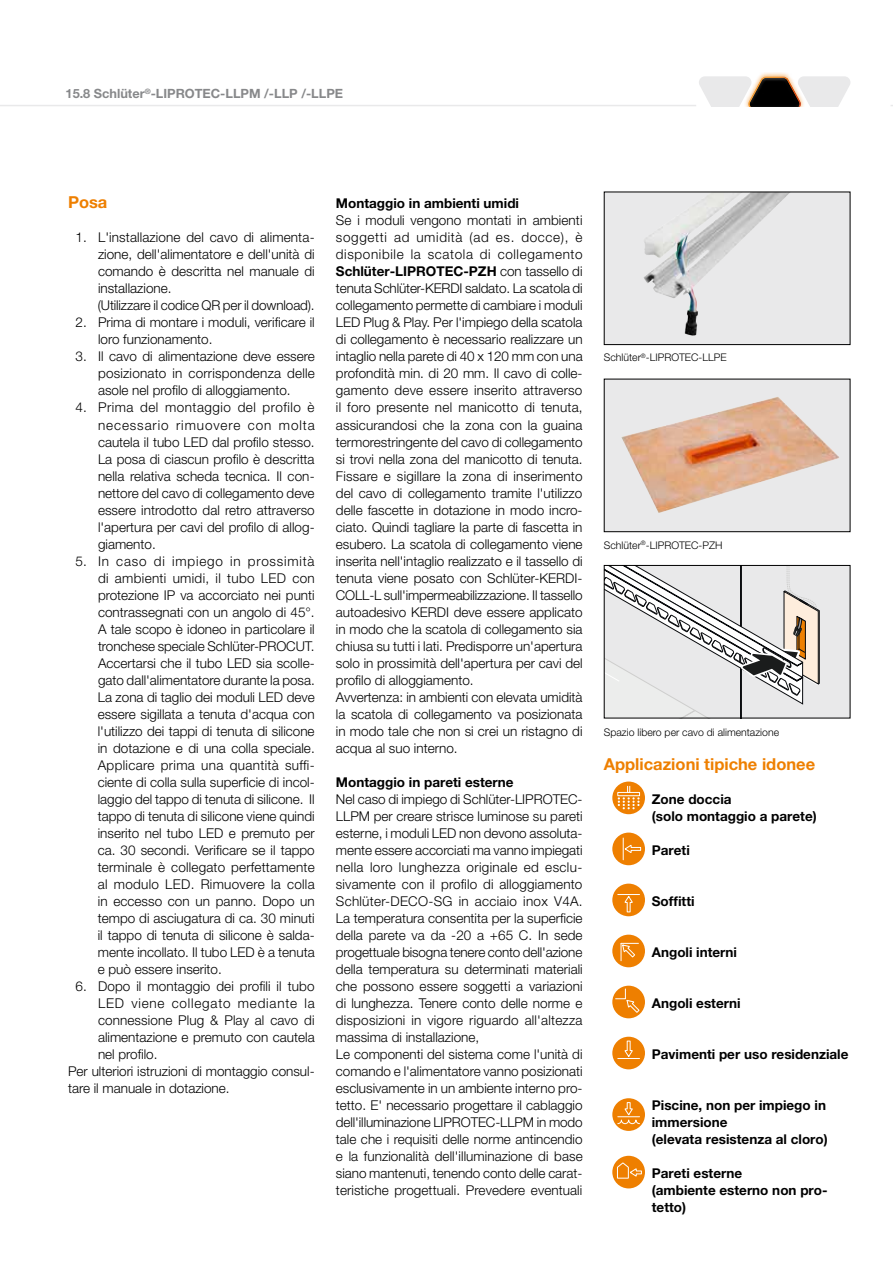
<style>
.page{position:relative;width:893px;height:1263px;background:#fff}
.page>*{position:absolute;margin:0;border:0;box-sizing:border-box;transform-origin:0 0}
.Überschrift{font:700 16.5px "Helvetica Neue LT Pro";color:#ee7f00}
.Fließtext{font:300 13.5px/17px "Helvetica Neue LT Pro";color:#000;text-align:justify}
.Einzug{font:300 13.5px/17px "Helvetica Neue LT Pro";color:#000;text-align:justify}
.Fließtext-2{font:700 13.5px/17px "Helvetica Neue LT Pro";color:#000}
.t1{font:700 12.75px "Helvetica Neue LT Pro";color:#87888a}
.Material_und_Länge_7{font:300 10.5px "Helvetica Neue LT Pro";color:#000}
.s1{font-weight:700}
</style>
<div class="page">
<hr style="left:0;top:105px;width:696px;height:1px;background:#e9e9ea">
<div style="left:744px;top:72px;width:61px;height:34px;background:#ee7f00;opacity:.5"></div>
<svg style="left:699px;top:75px;width:151px;height:31px"></svg>
<div style="left:749px;top:76px;width:52px;height:29px;background:#fff;opacity:.23"></div>
<div style="left:749px;top:82px;width:52px;height:24px;background:#eceded;opacity:.1"></div>
<div style="left:604px;top:192px;width:246px;height:153px;background:#e9e9ea"></div>
<img style="left:643px;top:194px;width:107px;height:142px">
<div style="left:604px;top:192px;width:246px;height:153px;border:1px solid #000"></div>
<div style="left:604px;top:379px;width:246px;height:153px;background:#e9e9ea"></div>
<img style="left:621px;top:397px;width:218px;height:116px">
<div style="left:604px;top:379px;width:246px;height:153px;border:1px solid #000"></div>
<div style="left:604px;top:565px;width:246px;height:153px;background:#e9e9ea"></div>
<svg style="left:606px;top:567px;width:214px;height:149px"></svg>
<div style="left:604px;top:565px;width:246px;height:153px;border:1px solid #000"></div>
<svg style="left:612px;top:781px;width:33px;height:33px"></svg>
<div style="left:617px;top:792px;width:23px;height:4px;border:1px solid #fff"></div>
<svg style="left:618px;top:785px;width:21px;height:24px"></svg>
<svg style="left:612px;top:832px;width:33px;height:33px"></svg>
<svg style="left:623px;top:838px;width:19px;height:22px"></svg>
<div style="left:612px;top:884px;width:33px;height:32px;background:#ee7f00;border-radius:50%"></div>
<svg style="left:618px;top:894px;width:21px;height:19px"></svg>
<div style="left:612px;top:935px;width:33px;height:32px;background:#ee7f00;border-radius:50%"></div>
<svg style="left:620px;top:943px;width:18px;height:18px"></svg>
<div style="left:612px;top:986px;width:33px;height:32px;background:#ee7f00;border-radius:50%"></div>
<svg style="left:615px;top:988px;width:25px;height:26px"></svg>
<div style="left:612px;top:1037px;width:33px;height:32px;background:#ee7f00;border-radius:50%"></div>
<svg style="left:618px;top:1040px;width:21px;height:19px"></svg>
<div style="left:612px;top:1098px;width:33px;height:33px;background:#ee7f00;border-radius:50%"></div>
<svg style="left:617px;top:1101px;width:23px;height:24px"></svg>
<div style="left:612px;top:1156px;width:33px;height:32px;background:#ee7f00;border-radius:50%"></div>
<svg style="left:616px;top:1161px;width:26px;height:18px"></svg>
<p class="t1" style="left:66px;top:86px;width:279px">15.8 Schlüter<sup>®</sup>-LIPROTEC-LLPM /-LLP /-LLPE</p>
<p class="Überschrift" style="left:68px;top:192px;width:41px">Posa</p>
<p class="Fließtext" style="left:98px;top:229px;width:218px;text-indent:-22px">1. L'installazione del cavo di alimenta&shy;zione, dell'alimentatore e dell'unità di comando è descritta nel manuale di installazione.</p>
<p class="Einzug" style="left:98px;top:297px;width:218px">(Utilizzare il codice QR per il download).</p>
<p class="Fließtext" style="left:98px;top:314px;width:218px;text-indent:-22px">2. Prima di montare i moduli, verificare il loro funzionamento.</p>
<p class="Fließtext" style="left:98px;top:348px;width:218px;text-indent:-22px">3. Il cavo di alimentazione deve essere posizionato in corrispondenza delle asole nel profilo di alloggiamento.</p>
<p class="Fließtext" style="left:98px;top:399px;width:218px;text-indent:-22px">4. Prima del montaggio del profilo è necessario rimuovere con molta cautela il tubo LED dal profilo stesso.<br>La posa di ciascun profilo è descritta nella relativa scheda tecnica. Il con&shy;nettore del cavo di collegamento deve essere introdotto dal retro attraverso l'apertura per cavi del profilo di allog&shy;giamento.</p>
<p class="Fließtext" style="left:98px;top:552px;width:218px;text-indent:-22px">5. In caso di impiego in prossimità di ambienti umidi, il tubo LED con protezione IP va accorciato nei punti contrassegnati con un angolo di 45°.<br>A tale scopo è idoneo in particolare il tronchese speciale Schlüter-PROCUT.<br>Accertarsi che il tubo LED sia scolle&shy;gato dall'alimentatore durante la posa.</p>
<p class="Einzug" style="left:98px;top:688px;width:218px">La zona di taglio dei moduli LED deve essere sigillata a tenuta d'acqua con l'utilizzo dei tappi di tenuta di silicone in dotazione e di una colla speciale.<br>Applicare prima una quantità suffi&shy;ciente di colla sulla superficie di incol&shy;laggio del tappo di tenuta di silicone. Il tappo di tenuta di silicone viene quindi inserito nel tubo LED e premuto per ca. 30 secondi. Verificare se il tappo terminale è collegato perfettamente al modulo LED. Rimuovere la colla in eccesso con un panno. Dopo un tempo di asciugatura di ca. 30 minuti il tappo di tenuta di silicone è salda&shy;mente incollato. Il tubo LED è a tenuta e può essere inserito.</p>
<p class="Fließtext" style="left:98px;top:977px;width:218px;text-indent:-22px">6. Dopo il montaggio dei profili il tubo LED viene collegato mediante la connessione Plug &amp; Play al cavo di alimentazione e premuto con cautela nel profilo.</p>
<p class="Fließtext" style="left:68px;top:1062px;width:248px">Per ulteriori istruzioni di montaggio consul&shy;tare il manuale in dotazione.</p>
<p class="Fließtext-2" style="left:336px;top:195px;width:185px">Montaggio in ambienti umidi</p>
<p class="Fließtext" style="left:336px;top:212px;width:248px">Se i moduli vengono montati in ambienti soggetti ad umidità (ad es. docce), è disponibile la scatola di collegamento <span class="s1">Schlüter-LIPROTEC-PZH</span> con tassello di tenuta Schlüter-KERDI saldato. La scatola di collegamento permette di cambiare i moduli LED Plug &amp; Play. Per l'impiego della scatola di collegamento è necessario realizzare un intaglio nella parete di 40 x 120 mm con una profondità min. di 20 mm. Il cavo di colle&shy;gamento deve essere inserito attraverso il foro presente nel manicotto di tenuta, assicurandosi che la zona con la guaina termorestringente del cavo di collegamento si trovi nella zona del manicotto di tenuta.<br>Fissare e sigillare la zona di inserimento del cavo di collegamento tramite l'utilizzo delle fascette in dotazione in modo incro&shy;ciato. Quindi tagliare la parte di fascetta in esubero. La scatola di collegamento viene inserita nell'intaglio realizzato e il tassello di tenuta viene posato con Schlüter-KERDI-COLL-L sull'impermeabilizzazione. Il tassello autoadesivo KERDI deve essere applicato in modo che la scatola di collegamento sia chiusa su tutti i lati. Predisporre un'apertura solo in prossimità dell'apertura per cavi del profilo di alloggiamento.</p>
<p class="Fließtext" style="left:336px;top:688px;width:248px">Avvertenza: in ambienti con elevata umidità la scatola di collegamento va posizionata in modo tale che non si crei un ristagno di acqua al suo interno.</p>
<p class="Fließtext-2" style="left:336px;top:773px;width:179px">Montaggio in pareti esterne</p>
<p class="Fließtext" style="left:336px;top:790px;width:248px">Nel caso di impiego di Schlüter-LIPROTEC-LLPM per creare strisce luminose su pareti esterne, i moduli LED non devono assoluta&shy;mente essere accorciati ma vanno impiegati nella loro lunghezza originale ed esclu&shy;sivamente con il profilo di alloggiamento Schlüter-DECO-SG in acciaio inox V4A.<br>La temperatura consentita per la superficie della parete va da -20 a +65 C. In sede progettuale bisogna tenere conto dell'azione della temperatura su determinati materiali che possono essere soggetti a variazioni di lunghezza. Tenere conto delle norme e disposizioni in vigore riguardo all'altezza massima di installazione,</p>
<p class="Fließtext" style="left:336px;top:1045px;width:248px">Le componenti del sistema come l'unità di comando e l'alimentatore vanno posizionati esclusivamente in un ambiente interno pro&shy;tetto. E' necessario progettare il cablaggio dell'illuminazione LIPROTEC-LLPM in modo tale che i requisiti delle norme antincendio e la funzionalità dell'illuminazione di base siano mantenuti, tenendo conto delle carat&shy;teristiche progettuali. Prevedere eventuali</p>
<p class="Material_und_Länge_7" style="left:604px;top:351px;width:124px">Schlüter<sup>®</sup>-LIPROTEC-LLPE</p>
<p class="Material_und_Länge_7" style="left:604px;top:538px;width:120px">Schlüter<sup>®</sup>-LIPROTEC-PZH</p>
<p class="Material_und_Länge_7" style="left:604px;top:725px;width:177px">Spazio libero per cavo di alimentazione</p>
<p class="Überschrift" style="left:604px;top:754px;width:213px">Applicazioni tipiche idonee</p>
<p class="Fließtext-2" style="left:652px;top:790px;width:166px">Zone doccia<br>(solo montaggio a parete)</p>
<p class="Fließtext-2" style="left:652px;top:841px;width:39px">Pareti</p>
<p class="Fließtext-2" style="left:652px;top:892px;width:44px">Soffitti</p>
<p class="Fließtext-2" style="left:652px;top:943px;width:87px">Angoli interni</p>
<p class="Fließtext-2" style="left:652px;top:994px;width:90px">Angoli esterni</p>
<p class="Fließtext-2" style="left:652px;top:1045px;width:198px">Pavimenti per uso residenziale</p>
<p class="Fließtext-2" style="left:652px;top:1096px;width:177px">Piscine, non per impiego in immersione<br>(elevata resistenza al cloro)</p>
<p class="Fließtext-2" style="left:652px;top:1164px;width:177px">Pareti esterne<br>(ambiente esterno non pro&shy;tetto)</p>
</div>
